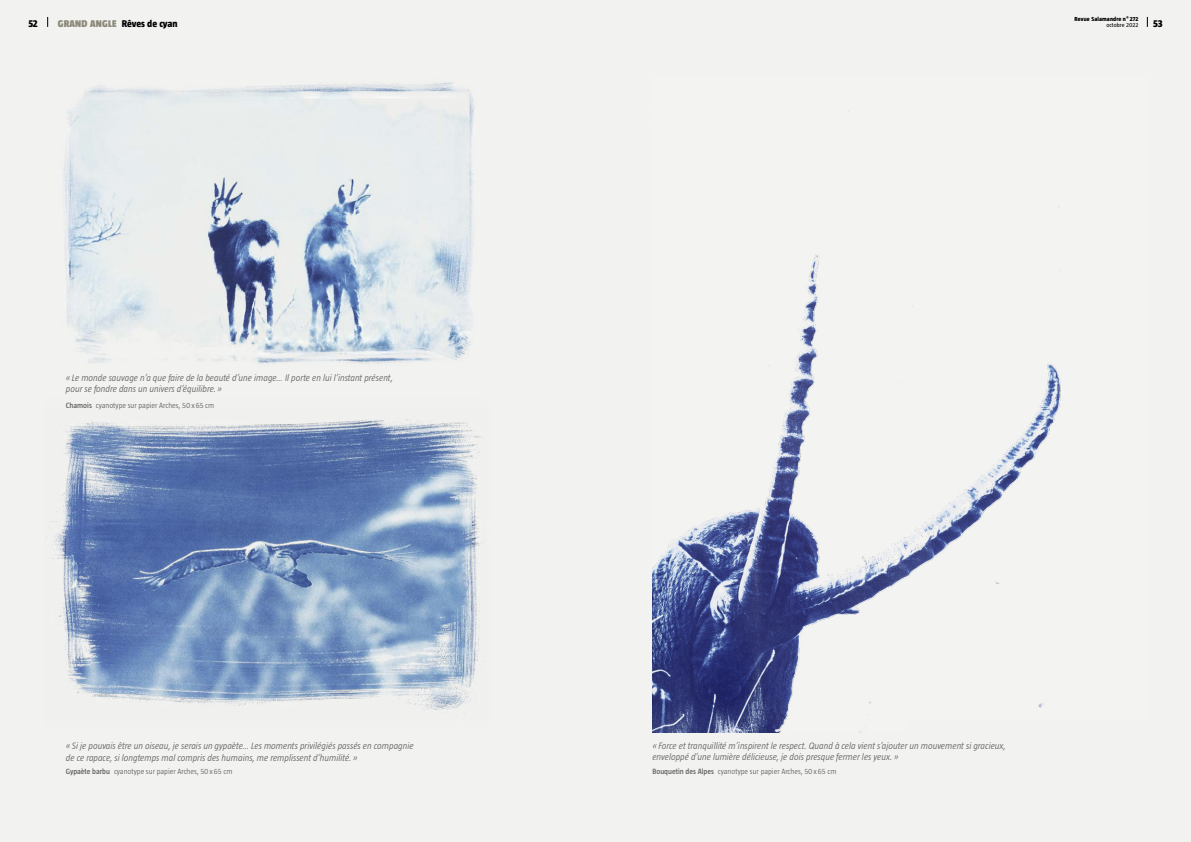
<style>
.page{position:relative;width:1191px;height:842px;background:#f2f2f1}
.page>*{position:absolute;margin:0;border:0;box-sizing:border-box;transform-origin:0 0}
.t1{font:800 10px "Taz";letter-spacing:-.01em;color:#000}
.t2{font:italic 300 9.5px/11.4px "Taz";color:#666560}
.t3{font:300 7.8px "Taz";color:#666560}
.t4{font:800 6px "Taz";letter-spacing:.02em;color:#000}
.t5{font:6px "Taz";letter-spacing:.01em;color:#000}
.s1{font-weight:900;color:#8e8a7b}
.s2{font-weight:600}
</style>
<div class="page">
<img style="left:63px;top:82px;width:411px;height:282px">
<img style="left:46px;top:419px;width:438px;height:292px">
<img style="left:652px;top:111px;width:409px;height:622px">
<div style="left:906px;top:718px;width:260px;height:18px;background:#f2f2f1"></div>
<p class="t4" style="left:1074px;top:15px;width:65px">Revue Salamandre n° 272</p>
<p class="t1" style="left:28px;top:18px;width:11px">52</p>
<p class="t1" style="left:58px;top:18px;width:121px"><span class="s1">GRAND ANGLE</span> Rêves de cyan</p>
<p class="t5" style="left:1106px;top:21px;width:34px">octobre 2022</p>
<p class="t1" style="left:1153px;top:18px;width:11px">53</p>
<p class="t2" style="left:66px;top:372px;width:329px">«Le monde sauvage n’a que faire de la beauté d’une image… Il porte en lui l’instant présent, pour se fondre dans un univers d’équilibre.»</p>
<p class="t3" style="left:66px;top:401px;width:150px"><span class="s2">Chamois</span> cyanotype sur papier Arches, 50x65 cm</p>
<p class="t2" style="left:66px;top:740px;width:349px">«Si je pouvais être un oiseau, je serais un gypaète… Les moments privilégiés passés en compagnie de ce rapace, si longtemps mal compris des humains, me remplissent d’humilité.»</p>
<p class="t3" style="left:66px;top:767px;width:168px"><span class="s2">Gypaète barbu</span> cyanotype sur papier Arches, 50x65 cm</p>
<p class="t2" style="left:652px;top:740px;width:355px">«Force et tranquillité m’inspirent le respect. Quand à cela vient s’ajouter un mouvement si gracieux, enveloppé d’une lumière délicieuse, je dois presque fermer les yeux.»</p>
<p class="t3" style="left:652px;top:767px;width:185px"><span class="s2">Bouquetin des Alpes</span> cyanotype sur papier Arches, 50x65 cm</p>
</div>
